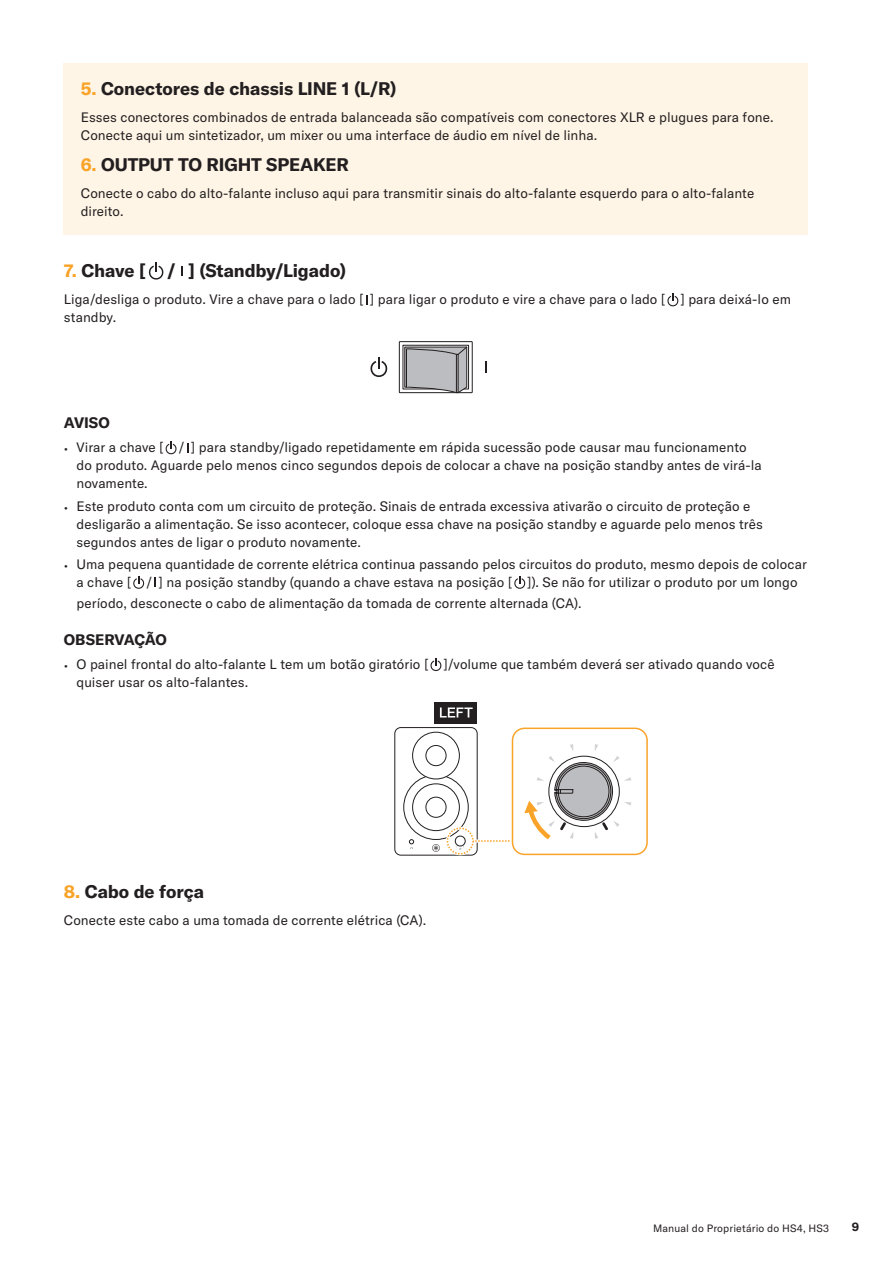
<style>
.page{position:relative;width:893px;height:1263px;background:#fff}
.page>*{position:absolute;margin:0;border:0;box-sizing:border-box;transform-origin:0 0}
.t1{font:700 18px "GT America Y";letter-spacing:-.005em;color:#231f20}
.t2{font:700 15px "GT America Y";color:#231f20}
.t3{font:13.5px/18px "GT America Y";letter-spacing:.005em;color:#231f20}
.t4{font:700 12px "GT America Y";color:#231f20}
.t5{font:10.5px "GT America Y";letter-spacing:.015em;color:#231f20}
.s1{color:#f9a328}
</style>
<div class="page">
<div style="left:64px;top:64px;width:744px;height:171px;background:#fef5e6"></div>
<svg style="left:148px;top:263px;width:16px;height:17px"></svg>
<svg style="left:667px;top:294px;width:12px;height:12px"></svg>
<svg style="left:370px;top:357px;width:18px;height:20px"></svg>
<svg style="left:485px;top:361px;width:2px;height:12px"></svg>
<div style="left:399px;top:341px;width:73px;height:52px;border:1px solid #231f20"></div>
<div style="left:403px;top:345px;width:66px;height:44px;border:1px solid #231f20"></div>
<svg style="left:404px;top:346px;width:63px;height:47px;background:#a8a9ab"></svg>
<svg style="left:165px;top:441px;width:12px;height:13px"></svg>
<svg style="left:187px;top:443px;width:2px;height:10px"></svg>
<svg style="left:133px;top:576px;width:12px;height:13px"></svg>
<svg style="left:514px;top:576px;width:12px;height:13px"></svg>
<svg style="left:430px;top:658px;width:12px;height:13px"></svg>
<div style="left:395px;top:727px;width:82px;height:128px;border:1px solid #231f20;border-radius:6px"></div>
<svg style="left:457px;top:846px;width:7px;height:4px"></svg>
<div style="left:412px;top:784px;width:48px;height:47px;border:1px solid #231f20;border-radius:50%"></div>
<div style="left:426px;top:797px;width:20px;height:20px;border:1px solid #231f20;border-radius:50%"></div>
<div style="left:403px;top:775px;width:65px;height:65px;border:1px solid #231f20;border-radius:50%"></div>
<div style="left:413px;top:732px;width:46px;height:47px;background:#fff;border-radius:50%"></div>
<div style="left:412px;top:732px;width:48px;height:47px;border:1px solid #231f20;border-radius:50%"></div>
<div style="left:426px;top:745px;width:20px;height:21px;border:1px solid #231f20;border-radius:50%"></div>
<svg style="left:409px;top:839px;width:5px;height:10px"></svg>
<div style="left:455px;top:836px;width:10px;height:10px;border:1px solid #231f20;border-radius:50%"></div>
<svg style="left:432px;top:844px;width:8px;height:8px"></svg>
<div style="left:446px;top:827px;width:28px;height:28px;border:3px solid #fff;border-radius:50%"></div>
<div style="left:447px;top:827px;width:27px;height:27px;border:2px dashed #f9a328;border-radius:50%"></div>
<div style="left:510px;top:726px;width:139px;height:131px;border:3px solid #fff;border-radius:13px"></div>
<svg style="left:473px;top:727px;width:175px;height:128px"></svg>
<div style="left:435px;top:702px;width:42px;height:21px;background:#231f20"></div>
<svg style="left:440px;top:707px;width:33px;height:10px"></svg>
<h1 class="t1" style="left:81px;top:77px;width:317px"><span class="s1">5.</span> Conectores de chassis LINE 1 (L/R)</h1>
<p class="t3" style="left:81px;top:109px;width:694px">Esses conectores combinados de entrada balanceada são compatíveis com conectores XLR e plugues para fone.<br>Conecte aqui um sintetizador, um mixer ou uma interface de áudio em nível de linha.</p>
<h1 class="t1" style="left:81px;top:153px;width:270px"><span class="s1">6.</span> OUTPUT TO RIGHT SPEAKER</h1>
<p class="t3" style="left:81px;top:184px;width:675px">Conecte o cabo do alto-falante incluso aqui para transmitir sinais do alto-falante esquerdo para o alto-falante direito.</p>
<h1 class="t1" style="left:64px;top:259px;width:284px"><span class="s1">7.</span> Chave [ / ] (Standby/Ligado)</h1>
<p class="t3" style="left:64px;top:291px;width:729px">Liga/desliga o produto. Vire a chave para o lado [ ] para ligar o produto e vire a chave para o lado [ ] para deixá-lo em standby.</p>
<p class="t2" style="left:64px;top:414px;width:47px">AVISO</p>
<p class="t3" style="left:77px;top:439px;width:687px;text-indent:-13px">• Virar a chave [ / ] para standby/ligado repetidamente em rápida sucessão pode causar mau funcionamento do produto. Aguarde pelo menos cinco segundos depois de colocar a chave na posição standby antes de virá-la novamente.</p>
<p class="t3" style="left:77px;top:497px;width:688px;text-indent:-13px">• Este produto conta com um circuito de proteção. Sinais de entrada excessiva ativarão o circuito de proteção e desligarão a alimentação. Se isso acontecer, coloque essa chave na posição standby e aguarde pelo menos três segundos antes de ligar o produto novamente.</p>
<p class="t3" style="left:64px;top:555px;width:745px;text-align:center">• Uma pequena quantidade de corrente elétrica continua passando pelos circuitos do produto, mesmo depois de colocar a chave [ / ] na posição standby (quando a chave estava na posição [ ]). Se não for utilizar o produto por um longo</p>
<p class="t3" style="left:77px;top:594px;width:506px">período, desconecte o cabo de alimentação da tomada de corrente alternada (CA).</p>
<p class="t2" style="left:64px;top:630px;width:105px">OBSERVAÇÃO</p>
<p class="t3" style="left:77px;top:655px;width:700px;text-indent:-13px">• O painel frontal do alto-falante L tem um botão giratório [ ]/volume que também deverá ser ativado quando você quiser usar os alto-falantes.</p>
<h1 class="t1" style="left:64px;top:880px;width:142px"><span class="s1">8.</span> Cabo de força</h1>
<p class="t3" style="left:64px;top:911px;width:364px">Conecte este cabo a uma tomada de corrente elétrica (CA).</p>
<p class="t5" style="left:653px;top:1222px;width:178px">Manual do Proprietário do HS4, HS3</p>
<p class="t4" style="left:852px;top:1220px;width:9px">9</p>
</div>
